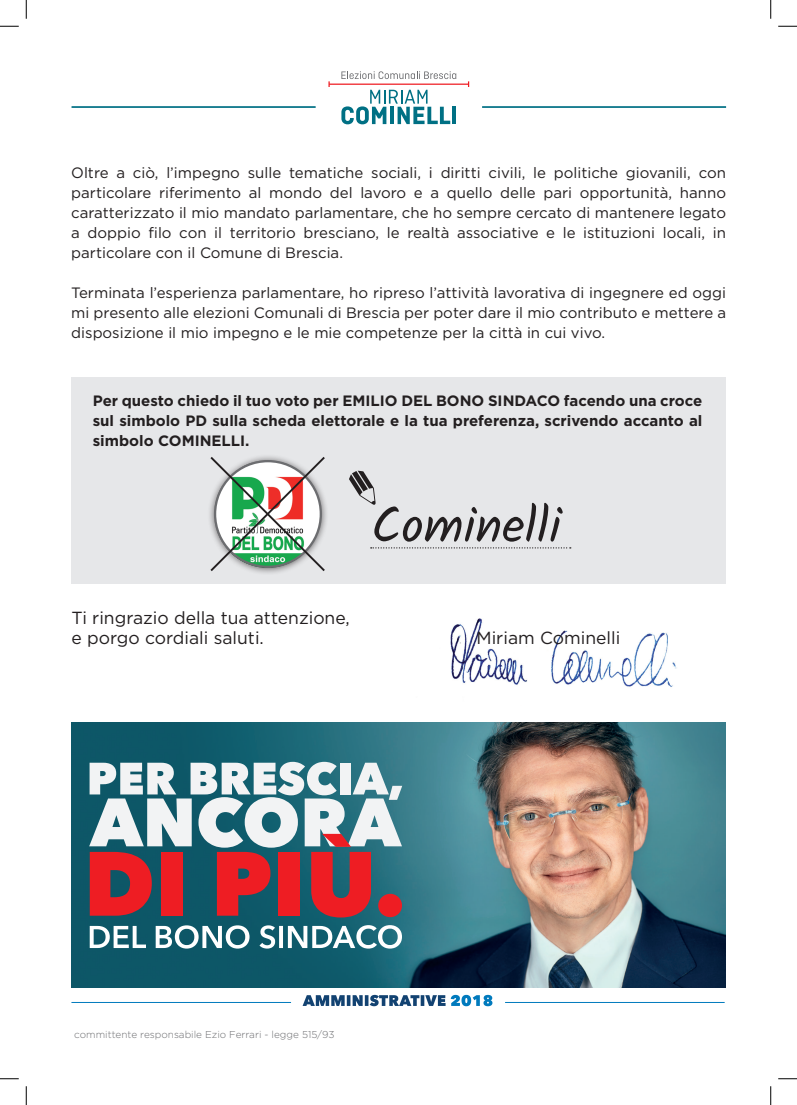
<style>
.page{position:relative;width:797px;height:1105px;background:#fff}
.page>*{position:absolute;margin:0;border:0;box-sizing:border-box;transform-origin:0 0}
.t1{font:50px "Kalam";color:#231f20}
.t2{font:17.5px/20px "Gotham";color:#231f20}
.t3{font:15px/20px "Gotham";color:#231f20;text-align:justify}
.t4{font:700 15px/20px "Gotham";color:#231f20;text-align:justify}
.t5{font:300 10px "Gotham";color:#6c6d70}
</style>
<div class="page">
<img style="left:72px;top:723px;width:653px;height:265px">
<svg style="left:451px;top:995px;width:41px;height:11px"></svg>
<svg style="left:302px;top:995px;width:143px;height:11px"></svg>
<hr style="left:72px;top:1002px;width:219px;height:1px;background:#007abd">
<hr style="left:505px;top:1002px;width:219px;height:1px;background:#007abd">
<svg style="left:90px;top:925px;width:312px;height:23px"></svg>
<svg style="left:89px;top:762px;width:313px;height:155px"></svg>
<svg style="left:341px;top:90px;width:109px;height:34px"></svg>
<hr style="left:452px;top:107px;width:4px;height:17px;background:#007084">
<svg style="left:341px;top:71px;width:115px;height:8px"></svg>
<hr style="left:72px;top:106px;width:243px;height:2px;background:#007084">
<hr style="left:482px;top:106px;width:244px;height:2px;background:#007084">
<hr style="left:329px;top:84px;width:139px;height:1px;background:#ee1d23">
<svg style="left:328px;top:81px;width:2px;height:6px"></svg>
<img style="left:450px;top:618px;width:227px;height:69px">
<div style="left:71px;top:378px;width:654px;height:206px;background:#e6e7e9"></div>
<svg style="left:209px;top:456px;width:118px;height:117px"></svg>
<svg style="left:349px;top:471px;width:26px;height:34px"></svg>
<svg style="left:371px;top:547px;width:200px;height:1px"></svg>
<svg style="left:0;top:25px;width:19px;height:2px"></svg>
<svg style="left:778px;top:25px;width:19px;height:2px"></svg>
<svg style="left:0;top:1078px;width:19px;height:1px"></svg>
<svg style="left:778px;top:1078px;width:19px;height:1px"></svg>
<svg style="left:25px;top:0;width:2px;height:19px"></svg>
<svg style="left:25px;top:1086px;width:2px;height:19px"></svg>
<svg style="left:770px;top:0;width:1px;height:19px"></svg>
<svg style="left:770px;top:1086px;width:1px;height:19px"></svg>
<p class="t3" style="left:71px;top:162px;width:656px">Oltre a ciò, l’impegno sulle tematiche sociali, i diritti civili, le politiche giovanili, con particolare riferimento al mondo del lavoro e a quello delle pari opportunità, hanno caratterizzato il mio mandato parlamentare, che ho sempre cercato di mantenere legato a doppio filo con il territorio bresciano, le realtà associative e le istituzioni locali, in particolare con il Comune di Brescia.</p>
<p class="t3" style="left:71px;top:282px;width:656px">Terminata l’esperienza parlamentare, ho ripreso l’attività lavorativa di ingegnere ed oggi mi presento alle elezioni Comunali di Brescia per poter dare il mio contributo e mettere a disposizione il mio impegno e le mie competenze per la città in cui vivo.</p>
<p class="t4" style="left:93px;top:390px;width:611px">Per questo chiedo il tuo voto per EMILIO DEL BONO SINDACO facendo una croce sul simbolo PD sulla scheda elettorale e la tua preferenza, scrivendo accanto al simbolo COMINELLI.</p>
<h1 class="t1" style="left:371px;top:491px;width:191px">Cominelli</h1>
<p class="t2" style="left:72px;top:607px;width:280px">Ti ringrazio della tua attenzione, e porgo cordiali saluti.</p>
<p class="t2" style="left:476px;top:628px;width:145px">Miriam Cominelli</p>
<p class="t5" style="left:74px;top:1028px;width:262px">committente responsabile Ezio Ferrari - legge 515/93</p>
</div>
